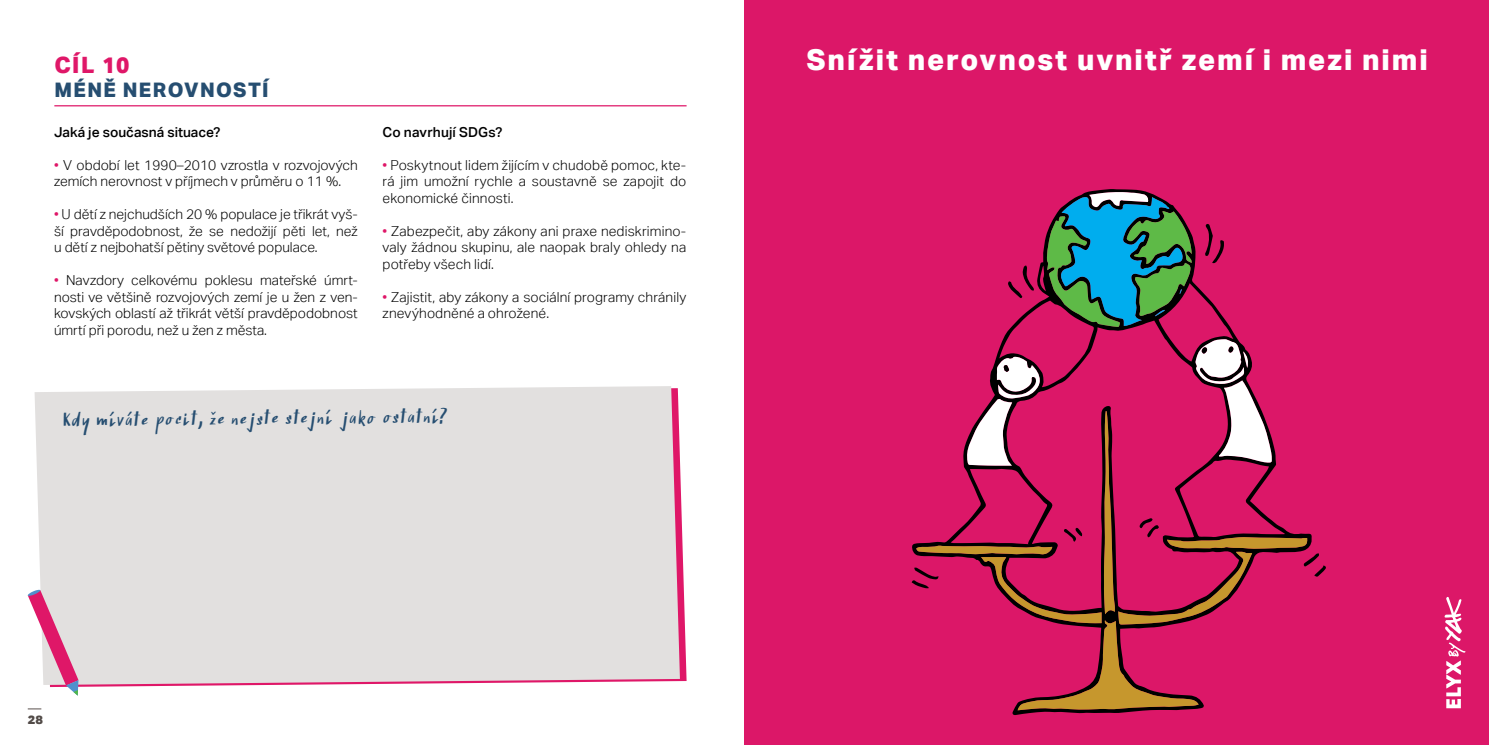
<style>
.page{position:relative;width:1489px;height:745px;background:#fff}
.page>*{position:absolute;margin:0;border:0;box-sizing:border-box;transform-origin:0 0}
.t1{font:800 28.75px "Aktiv Grotesk";letter-spacing:.065em;color:#fff}
.t2{font:800 22.5px "Aktiv Grotesk";color:#df1768}
.t3{font:20px "Finlek";color:#264e71}
.t4{font:800 20px "Aktiv Grotesk";letter-spacing:.065em;color:#264e71}
.t5{font:300 13.75px/16.5px "Aktiv Grotesk";color:#000;text-align:justify}
.t6{font:500 13.75px "Aktiv Grotesk";color:#000}
.t7{font:700 12.5px "URW Grotesk TOT";color:#524b48}
.s1{color:#df1768}
</style>
<div class="page">
<svg style="left:28px;top:708px;width:13px;height:1px"></svg>
<div style="left:35px;top:386px;width:645px;height:298px;background:#e2e0df"></div>
<hr style="left:54px;top:105px;width:632px;height:1px;background:#df1768">
<svg style="left:27px;top:589px;width:51px;height:106px"></svg>
<div style="left:744px;top:0;width:744px;height:744px;background:#dc1768"></div>
<svg style="left:1003px;top:189px;width:235px;height:526px"></svg>
<svg style="left:1204px;top:223px;width:19px;height:40px"></svg>
<svg style="left:1007px;top:265px;width:26px;height:33px"></svg>
<svg style="left:1046px;top:192px;width:145px;height:135px;background:#427c7e"></svg>
<svg style="left:911px;top:339px;width:415px;height:370px"></svg>
<svg style="left:1444px;top:597px;width:21px;height:112px"></svg>
<h2 class="t2" style="left:54px;top:51px;width:77px">CÍL 10</h2>
<h3 class="t4" style="left:54px;top:77px;width:216px">MÉNĚ NEROVNOSTÍ</h3>
<p class="t6" style="left:54px;top:123px;width:168px">Jaká je současná situace?</p>
<p class="t5" style="left:54px;top:156px;width:305px"><span class="s1">•</span> V období let 1990–2010 vzrostla v rozvojových zemích nerovnost v příjmech v průměru o 11 %.</p>
<p class="t5" style="left:54px;top:206px;width:305px"><span class="s1">•</span> U dětí z nejchudších 20 % populace je třikrát vyš&shy;ší pravděpodobnost, že se nedožijí pěti let, než u dětí z nejbohatší pětiny světové populace.</p>
<p class="t5" style="left:54px;top:272px;width:305px"><span class="s1">•</span> Navzdory celkovému poklesu mateřské úmrt&shy;nosti ve většině rozvojových zemí je u žen z ven&shy;kovských oblastí až třikrát větší pravděpodobnost úmrtí při porodu, než u žen z města.</p>
<p class="t6" style="left:382px;top:123px;width:121px">Co navrhují SDGs?</p>
<p class="t5" style="left:382px;top:156px;width:305px"><span class="s1">•</span> Poskytnout lidem žijícím v chudobě pomoc, kte&shy;rá jim umožní rychle a soustavně se zapojit do ekonomické činnosti.</p>
<p class="t5" style="left:382px;top:222px;width:305px"><span class="s1">•</span> Zabezpečit, aby zákony ani praxe nediskrimino&shy;valy žádnou skupinu, ale naopak braly ohledy na potřeby všech lidí.</p>
<p class="t5" style="left:382px;top:288px;width:305px"><span class="s1">•</span> Zajistit, aby zákony a sociální programy chránily znevýhodněné a ohrožené.</p>
<h3 class="t3" style="left:64px;top:405px;width:386px">Kdy míváte pocit, že nejste stejní jako ostatní?</h3>
<p class="t7" style="left:28px;top:711px;width:17px">28</p>
<h1 class="t1" style="left:806px;top:42px;width:623px">Snížit nerovnost uvnitř zemí i mezi nimi</h1>
</div>
